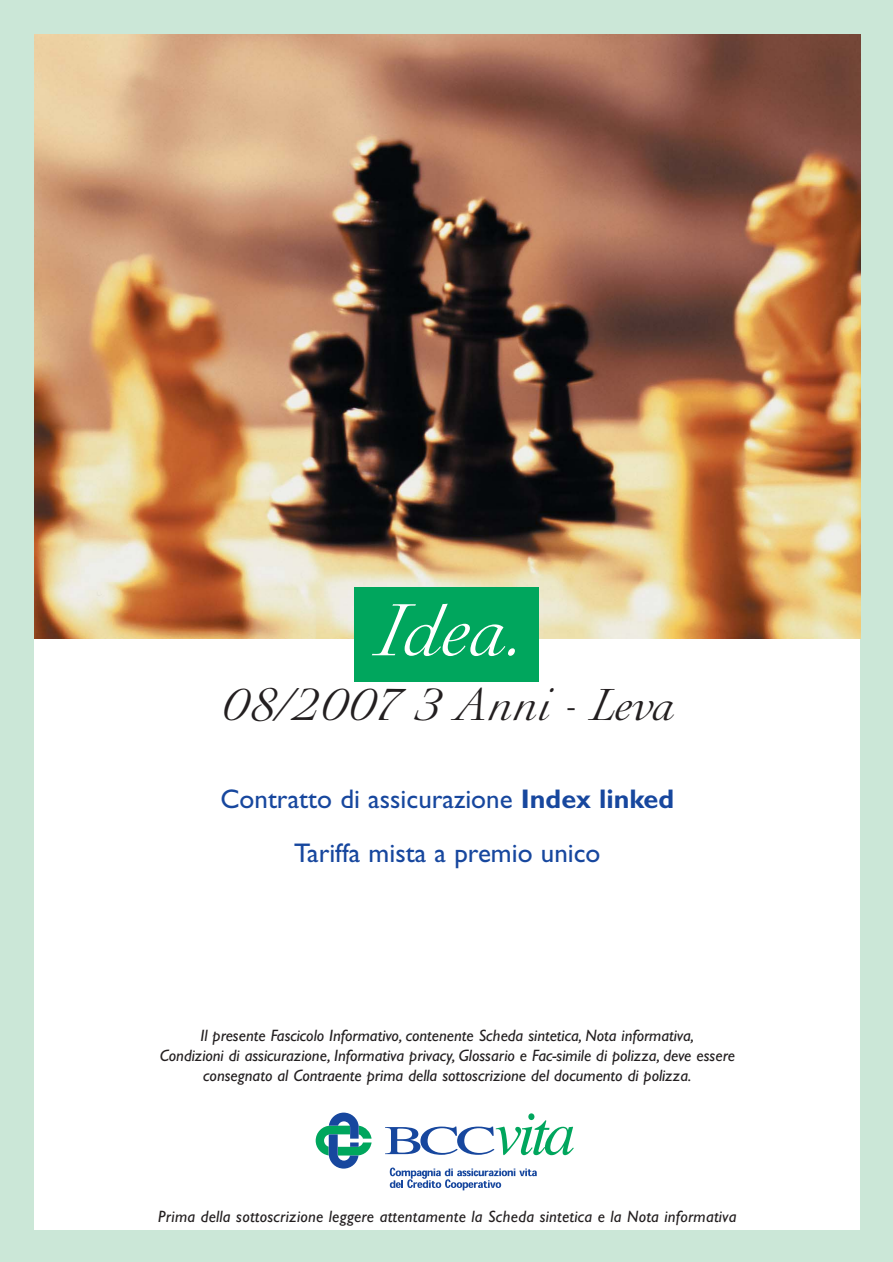
<style>
.page{position:relative;width:893px;height:1262px;background:#fff}
.page>*{position:absolute;margin:0;border:0;box-sizing:border-box;transform-origin:0 0}
.t1{font:76.5px "Baccara";color:#fff}
.t2{font:46.5px "Baccara";color:#231f20}
.t3{font:27px/54px "Gill Sans";color:#17479e;text-align:center}
.t4{font:italic 16.5px/19.8px "Gill Sans";color:#231f20;text-align:center}
.s1{font-weight:700}
</style>
<div class="page">
<div style="left:1px;top:0;width:891px;height:1261px;background:#cbe7d7"></div>
<div style="left:35px;top:34px;width:825px;height:1195px;background:#fff"></div>
<img style="left:35px;top:34px;width:825px;height:604px">
<div style="left:354px;top:587px;width:184px;height:94px;background:#00a65d"></div>
<svg style="left:385px;top:1113px;width:188px;height:42px"></svg>
<svg style="left:390px;top:1167px;width:147px;height:23px"></svg>
<svg style="left:316px;top:1112px;width:55px;height:56px"></svg>
<h1 class="t1" style="left:374px;top:601px;width:154px">Idea.</h1>
<h2 class="t2" style="left:220px;top:687px;width:455px">08/2007 3 Anni - Leva</h2>
<h3 class="t3" style="left:220px;top:774px;width:455px">Contratto di assicurazione <span class="s1">Index linked<br></span>Tariffa mista a premio unico</h3>
<p class="t4" style="left:160px;top:1027px;width:576px">Il presente Fascicolo Informativo, contenente Scheda sintetica, Nota informativa,<br>Condizioni di assicurazione, Informativa privacy, Glossario e Fac-simile di polizza, deve essere consegnato al Contraente prima della sottoscrizione del documento di polizza.</p>
<p class="t4" style="left:158px;top:1208px;width:579px">Prima della sottoscrizione leggere attentamente la Scheda sintetica e la Nota informativa</p>
</div>
